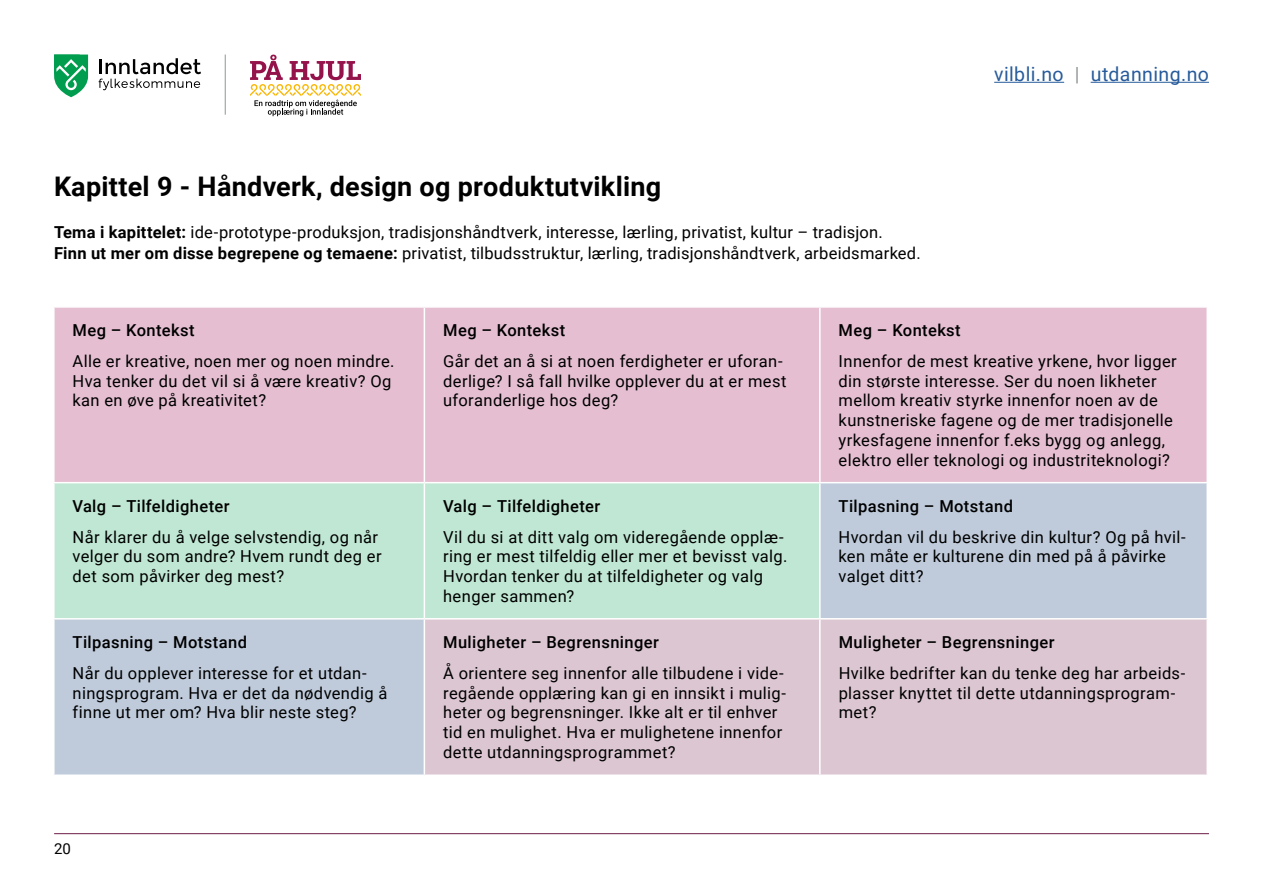
<style>
.page{position:relative;width:1263px;height:893px;background:#fff}
.page>*{position:absolute;margin:0;border:0;box-sizing:border-box;transform-origin:0 0}
.t1{font:700 27px "Roboto";letter-spacing:.01em;color:#000}
.t2{font:19.5px "Roboto";letter-spacing:.02em;color:#275b9b}
.t3{font:16.5px/19.8px "Roboto";letter-spacing:.02em;color:#000}
.t4{font:500 16.5px "Roboto";letter-spacing:.025em;color:#000}
.t5{font:15px "Roboto";color:#000}
.s1{font-weight:700}
.s2{color:#919695}
</style>
<div class="page">
<svg style="left:250px;top:55px;width:111px;height:61px"></svg>
<svg style="left:54px;top:55px;width:147px;height:42px"></svg>
<hr style="left:225px;top:55px;width:1px;height:60px;background:#919595">
<hr style="left:994px;top:82px;width:70px;height:1px;background:#275b9b">
<hr style="left:1091px;top:82px;width:118px;height:1px;background:#275b9b">
<hr style="left:54px;top:833px;width:1155px;height:1px;background:#6f1d46">
<div style="left:55px;top:308px;width:1151px;height:174px;background:#e5bfd1"></div>
<svg style="left:55px;top:483px;width:1151px;height:291px;background:#bfd8d7"></svg>
<div style="left:425px;top:620px;width:781px;height:154px;background:#dbc6d1"></div>
<hr style="left:424px;top:308px;width:1px;height:174px;background:#fff">
<hr style="left:819px;top:308px;width:2px;height:174px;background:#fff">
<hr style="left:424px;top:483px;width:1px;height:135px;background:#fff">
<hr style="left:819px;top:483px;width:2px;height:135px;background:#fff">
<hr style="left:53px;top:618px;width:371px;height:2px;background:#fff">
<hr style="left:424px;top:618px;width:396px;height:2px;background:#fff">
<hr style="left:424px;top:620px;width:1px;height:154px;background:#fff">
<hr style="left:820px;top:618px;width:388px;height:2px;background:#fff">
<hr style="left:819px;top:620px;width:2px;height:154px;background:#fff">
<h1 class="t1" style="left:54px;top:167px;width:609px">Kapittel 9 - Håndverk, design og produktutvikling</h1>
<p class="t3" style="left:54px;top:221px;width:868px;line-height:21px"><span class="s1">Tema i kapittelet:</span> ide-prototype-produksjon, tradisjonshåndtverk, interesse, lærling, privatist, kultur – tradisjon.<br><span class="s1">Finn ut mer om disse begrepene og temaene:</span> privatist, tilbudsstruktur, lærling, tradisjonshåndtverk, arbeidsmarked.</p>
<p class="t2" style="left:994px;top:60px;width:216px">vilbli.no <span class="s2">|</span> utdanning.no</p>
<p class="t4" style="left:73px;top:318px;width:124px">Meg – Kontekst</p>
<p class="t3" style="left:73px;top:350px;width:323px">Alle er kreative, noen mer og noen mindre.<br>Hva tenker du det vil si å være kreativ? Og kan en øve på kreativitet?</p>
<p class="t4" style="left:73px;top:494px;width:159px">Valg – Tilfeldigheter</p>
<p class="t3" style="left:73px;top:526px;width:310px">Når klarer du å velge selvstendig, og når velger du som andre? Hvem rundt deg er det som påvirker deg mest?</p>
<p class="t4" style="left:73px;top:630px;width:176px">Tilpasning – Motstand</p>
<p class="t3" style="left:73px;top:662px;width:316px">Når du opplever interesse for et utdan&shy;ningsprogram. Hva er det da nødvendig å finne ut mer om? Hva blir neste steg?</p>
<p class="t5" style="left:54px;top:839px;width:18px">20</p>
<p class="t4" style="left:443px;top:318px;width:124px">Meg – Kontekst</p>
<p class="t3" style="left:443px;top:350px;width:345px">Går det an å si at noen ferdigheter er uforan&shy;derlige? I så fall hvilke opplever du at er mest uforanderlige hos deg?</p>
<p class="t4" style="left:443px;top:494px;width:159px">Valg – Tilfeldigheter</p>
<p class="t3" style="left:443px;top:526px;width:346px">Vil du si at ditt valg om videregående opplæ&shy;ring er mest tilfeldig eller mer et bevisst valg.<br>Hvordan tenker du at tilfeldigheter og valg henger sammen?</p>
<p class="t4" style="left:443px;top:630px;width:217px">Muligheter – Begrensninger</p>
<p class="t3" style="left:443px;top:662px;width:344px">Å orientere seg innenfor alle tilbudene i vide&shy;regående opplæring kan gi en innsikt i mulig&shy;heter og begrensninger. Ikke alt er til enhver tid en mulighet. Hva er mulighetene innenfor dette utdanningsprogrammet?</p>
<p class="t4" style="left:839px;top:318px;width:124px">Meg – Kontekst</p>
<p class="t3" style="left:839px;top:350px;width:340px">Innenfor de mest kreative yrkene, hvor ligger din største interesse. Ser du noen likheter mellom kreativ styrke innenfor noen av de kunstneriske fagene og de mer tradisjonelle yrkesfagene innenfor f.eks bygg og anlegg, elektro eller teknologi og industriteknologi?</p>
<p class="t4" style="left:839px;top:494px;width:176px">Tilpasning – Motstand</p>
<p class="t3" style="left:839px;top:526px;width:348px">Hvordan vil du beskrive din kultur? Og på hvil&shy;ken måte er kulturene din med på å påvirke valget ditt?</p>
<p class="t4" style="left:839px;top:630px;width:217px">Muligheter – Begrensninger</p>
<p class="t3" style="left:839px;top:662px;width:348px">Hvilke bedrifter kan du tenke deg har arbeids&shy;plasser knyttet til dette utdanningsprogram&shy;met?</p>
</div>
